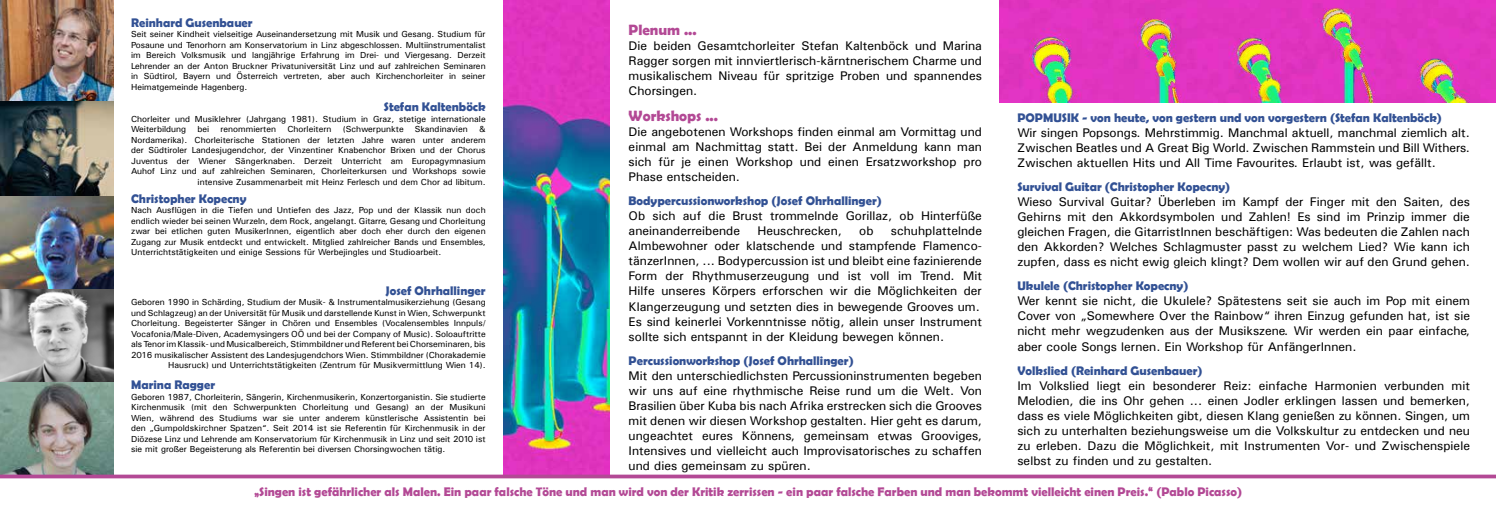
<style>
.page{position:relative;width:1496px;height:511px;background:#fff}
.page>*{position:absolute;margin:0;border:0;box-sizing:border-box;transform-origin:0 0}
.t1{font:700 15px "Berlin Sans FB Demi";color:#b34995}
.t2{font:12.5px/15px "Univers";color:#000;text-align:justify}
.t3{font:700 12.5px "Berlin Sans FB Demi";color:#325194}
.t4{font:700 12.5px "Berlin Sans FB Demi";color:#b34995}
.t5{font:8.75px/10.5px "Univers";color:#000;text-align:justify}
</style>
<div class="page">
<img style="left:503px;top:0;width:106px;height:474px">
<img style="left:0;top:0;width:113px;height:474px">
<svg style="left:0;top:474px;width:1495px;height:4px;background:#bc61a3"></svg>
<img style="left:999px;top:0;width:496px;height:103px">
<p class="t3" style="left:131px;top:15px;width:123px">Reinhard Gusenbauer</p>
<p class="t5" style="left:131px;top:29px;width:356px">Seit seiner Kindheit vielseitige Auseinandersetzung mit Musik und Gesang. Studium für Posaune und Tenorhorn am Konservatorium in Linz abgeschlossen. Multiinstrumentalist im Bereich Volksmusik und langjährige Erfahrung im Drei- und Viergesang. Derzeit Lehrender an der Anton Bruckner Privatuniversität Linz und auf zahlreichen Seminaren in Südtirol, Bayern und Österreich vertreten, aber auch Kirchenchorleiter in seiner Heimatgemeinde Hagenberg.</p>
<p class="t3" style="left:384px;top:100px;width:103px">Stefan Kaltenböck</p>
<p class="t5" style="left:131px;top:113px;width:356px">Chorleiter und Musiklehrer (Jahrgang 1981). Studium in Graz, stetige internationale<br>Weiterbildung</p>
<p class="t5" style="left:131px;top:124px;width:356px;text-align:right">&amp;<br>Nordamerika). Chorleiterische Stationen der letzten Jahre waren unter anderem der Südtiroler Landesjugendchor, der Vinzentiner Knabenchor Brixen und der Chorus Juventus der Wiener Sängerknaben. Derzeit Unterricht am Europagymnasium Auhof Linz und auf zahlreichen Seminaren, Chorleiterkursen und Workshops sowie intensive Zusammenarbeit mit Heinz Ferlesch und dem Chor ad libitum.</p>
<p class="t5" style="left:197px;top:124px;width:13px">bei</p>
<p class="t5" style="left:220px;top:124px;width:57px">renommierten</p>
<p class="t5" style="left:287px;top:124px;width:46px">Chorleitern</p>
<p class="t5" style="left:343px;top:124px;width:62px">(Schwerpunkte</p>
<p class="t5" style="left:415px;top:124px;width:54px">Skandinavien</p>
<p class="t3" style="left:131px;top:191px;width:117px">Christopher Kopecny</p>
<p class="t5" style="left:131px;top:205px;width:356px">Nach Ausflügen in die Tiefen und Untiefen des Jazz, Pop und der Klassik nun doch endlich wieder bei seinen Wurzeln, dem Rock, angelangt. Gitarre, Gesang und Chorleitung zwar bei etlichen guten MusikerInnen, eigentlich aber doch eher durch den eigenen Zugang zur Musik entdeckt und entwickelt. Mitglied zahlreicher Bands und Ensembles, Unterrichtstätigkeiten und einige Sessions für Werbejingles und Studioarbeit.</p>
<p class="t3" style="left:385px;top:283px;width:102px">Josef Ohrhallinger</p>
<p class="t5" style="left:131px;top:296px;width:356px;text-align:right">Geboren 1990 in Schärding, Studium der Musik- &amp; Instrumentalmusikerziehung (Gesang und Schlagzeug) an der Universität für Musik und darstellende Kunst in Wien, Schwerpunkt Chorleitung. Begeisterter Sänger in Chören und Ensembles (Vocalensembles Innpuls/ Vocafonia/Male-Diven, Academysingers OÖ und bei der Company of Music). Soloauftritte als Tenor im Klassik- und Musicalbereich, Stimmbildner und Referent bei Chorseminaren, bis 2016 musikalischer Assistent des Landesjugendchors Wien. Stimmbildner (Chorakademie Hausruck) und Unterrichtstätigkeiten (Zentrum für Musikvermittlung Wien 14).</p>
<p class="t3" style="left:131px;top:377px;width:85px">Marina Ragger</p>
<p class="t5" style="left:131px;top:391px;width:356px">Geboren 1987, Chorleiterin, Sängerin, Kirchenmusikerin, Konzertorganistin. Sie studierte Kirchenmusik (mit den Schwerpunkten Chorleitung und Gesang) an der Musikuni Wien, während des Studiums war sie unter anderem künstlerische Assistentin bei den „Gumpoldskirchner Spatzen“. Seit 2014 ist sie Referentin für Kirchenmusik in der Diözese Linz und Lehrende am Konservatorium für Kirchenmusik in Linz und seit 2010 ist sie mit großer Begeisterung als Referentin bei diversen Chorsingwochen tätig.</p>
<p class="t1" style="left:628px;top:21px;width:70px">Plenum ...</p>
<p class="t2" style="left:628px;top:38px;width:355px">Die beiden Gesamtchorleiter Stefan Kaltenböck und Marina Ragger sorgen mit innviertlerisch-kärntnerischem Charme und musikalischem Niveau für spritzige Proben und spannendes Chorsingen.</p>
<p class="t1" style="left:628px;top:107px;width:91px">Workshops ...</p>
<p class="t2" style="left:628px;top:124px;width:355px">Die angebotenen Workshops finden einmal am Vormittag und einmal am Nachmittag statt. Bei der Anmeldung kann man sich für je einen Workshop und einen Ersatzworkshop pro Phase entscheiden.</p>
<p class="t3" style="left:628px;top:193px;width:254px">Bodypercussionworkshop (Josef Ohrhallinger)</p>
<p class="t2" style="left:628px;top:208px;width:355px">Ob sich auf die Brust trommelnde Gorillaz, ob Hinterfüße aneinanderreibende</p>
<p class="t2" style="left:628px;top:223px;width:355px;text-align:left;text-indent:262px">schuhplattelnde Almbewohner oder klatschende und stampfende Flamenco&shy;tänzerInnen, ... Bodypercussion ist und bleibt eine fazinierende Form der Rhythmuserzeugung und ist voll im Trend. Mit Hilfe unseres Körpers erforschen wir die Möglichkeiten der Klangerzeugung und setzten dies in bewegende Grooves um.<br>Es sind keinerlei Vorkenntnisse nötig, allein unser Instrument sollte sich entspannt in der Kleidung bewegen können.</p>
<p class="t3" style="left:628px;top:352px;width:226px">Percussionworkshop (Josef Ohrhallinger)</p>
<p class="t2" style="left:628px;top:367px;width:355px">Mit den unterschiedlichsten Percussioninstrumenten begeben wir uns auf eine rhythmische Reise rund um die Welt. Von Brasilien über Kuba bis nach Afrika erstrecken sich die Grooves mit denen wir diesen Workshop gestalten. Hier geht es darum, ungeachtet eures Könnens, gemeinsam etwas Grooviges, Intensives und vielleicht auch Improvisatorisches zu schaffen und dies gemeinsam zu spüren.</p>
<p class="t2" style="left:757px;top:223px;width:86px">Heuschrecken,</p>
<p class="t2" style="left:859px;top:223px;width:16px">ob</p>
<p class="t3" style="left:1017px;top:110px;width:426px">POPMUSIK - von heute, von gestern und von vorgestern (Stefan Kaltenböck)</p>
<p class="t2" style="left:1017px;top:125px;width:454px">Wir singen Popsongs. Mehrstimmig. Manchmal aktuell, manchmal ziemlich alt.<br>Zwischen Beatles und A Great Big World. Zwischen Rammstein und Bill Withers.<br>Zwischen aktuellen Hits und All Time Favourites. Erlaubt ist, was gefällt.</p>
<p class="t3" style="left:1017px;top:179px;width:214px">Survival Guitar (Christopher Kopecny)</p>
<p class="t2" style="left:1017px;top:194px;width:454px">Wieso Survival Guitar? Überleben im Kampf der Finger mit den Saiten, des Gehirns mit den Akkordsymbolen und Zahlen! Es sind im Prinzip immer die gleichen Fragen, die GitarristInnen beschäftigen: Was bedeuten die Zahlen nach den Akkorden? Welches Schlagmuster passt zu welchem Lied? Wie kann ich zupfen, dass es nicht ewig gleich klingt? Dem wollen wir auf den Grund gehen.</p>
<p class="t3" style="left:1017px;top:278px;width:172px">Ukulele (Christopher Kopecny)</p>
<p class="t2" style="left:1017px;top:293px;width:454px">Wer kennt sie nicht, die Ukulele? Spätestens seit sie auch im Pop mit einem Cover von „Somewhere Over the Rainbow“ ihren Einzug gefunden hat, ist sie nicht mehr wegzudenken aus der Musikszene. Wir werden ein paar einfache, aber coole Songs lernen. Ein Workshop für AnfängerInnen.</p>
<p class="t3" style="left:1017px;top:362px;width:187px">Volkslied (Reinhard Gusenbauer)</p>
<p class="t2" style="left:1017px;top:377px;width:454px">Im Volkslied liegt ein besonderer Reiz: einfache Harmonien verbunden mit Melodien, die ins Ohr gehen ... einen Jodler erklingen lassen und bemerken, dass es viele Möglichkeiten gibt, diesen Klang genießen zu können. Singen, um sich zu unterhalten beziehungsweise um die Volkskultur zu entdecken und neu zu erleben. Dazu die Möglichkeit, mit Instrumenten Vor- und Zwischenspiele selbst zu finden und zu gestalten.</p>
<p class="t4" style="left:254px;top:483px;width:989px">„Singen ist gefährlicher als Malen. Ein paar falsche Töne und man wird von der Kritik zerrissen - ein paar falsche Farben und man bekommt vielleicht einen Preis.“ (Pablo Picasso)</p>
</div>
